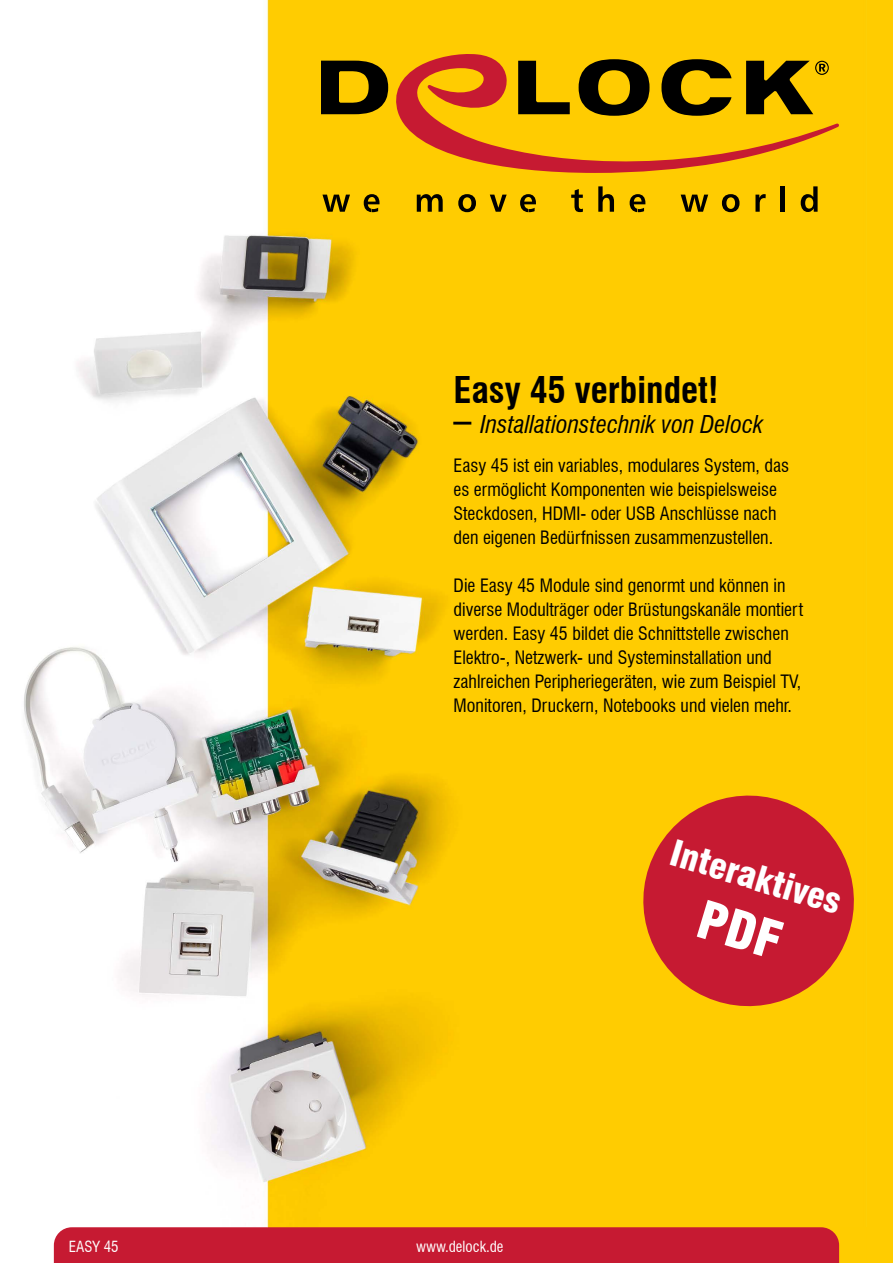
<style>
.page{position:relative;width:893px;height:1263px;background:#fc0}
.page>*{position:absolute;margin:0;border:0;box-sizing:border-box;transform-origin:0 0}
.t1{font:700 condensed 36px "Swiss 721 BT";color:#000}
.t2{font:900 condensed 35.4px "Swiss 721 BT";color:#fff}
.t3{font:italic condensed 24px "Swiss 721 BT";color:#000}
.t4{font:condensed 18px/24px "Swiss 721 BT";color:#000}
.t5{font:condensed 15px "Swiss 721 BT";color:#fff}
.s1{font-style:normal;font-size:36px}
</style>
<div class="page">
<div style="left:54px;top:1227px;width:785px;height:36px;background:#c61a32"></div>
<img style="left:0;top:0;width:801px;height:1227px">
<svg style="left:322px;top:195px;width:28px;height:17px"></svg>
<svg style="left:364px;top:194px;width:15px;height:18px"></svg>
<svg style="left:417px;top:194px;width:26px;height:18px"></svg>
<svg style="left:458px;top:194px;width:18px;height:18px"></svg>
<svg style="left:490px;top:195px;width:17px;height:17px"></svg>
<svg style="left:520px;top:194px;width:16px;height:18px"></svg>
<svg style="left:571px;top:189px;width:12px;height:23px"></svg>
<svg style="left:598px;top:186px;width:16px;height:26px"></svg>
<svg style="left:630px;top:194px;width:15px;height:18px"></svg>
<svg style="left:681px;top:195px;width:27px;height:17px"></svg>
<svg style="left:722px;top:194px;width:17px;height:18px"></svg>
<svg style="left:755px;top:194px;width:11px;height:18px"></svg>
<div style="left:780px;top:186px;width:5px;height:26px;background:#000"></div>
<svg style="left:801px;top:186px;width:17px;height:26px"></svg>
<svg style="left:392px;top:52px;width:447px;height:123px"></svg>
<svg style="left:321px;top:61px;width:67px;height:53px"></svg>
<svg style="left:518px;top:61px;width:52px;height:53px"></svg>
<svg style="left:579px;top:59px;width:70px;height:57px"></svg>
<svg style="left:661px;top:59px;width:70px;height:57px"></svg>
<svg style="left:746px;top:61px;width:83px;height:53px"></svg>
<svg style="left:628px;top:781px;width:226px;height:240px;fill:#c61a32"></svg>
<div style="left:697px;top:900px;width:87px;height:59px;background:#c61a32"></div>
<h1 class="t1" style="left:454px;top:369px;width:266px">Easy 45 verbindet!</h1>
<h3 class="t3" style="left:454px;top:410px;width:311px"><span class="s1">–</span> Installationstechnik von Delock</h3>
<p class="t4" style="left:454px;top:454px;width:337px">Easy 45 ist ein variables, modulares System, das es ermöglicht Komponenten wie beispielsweise Steckdosen, HDMI- oder USB Anschlüsse nach den eigenen Bedürfnissen zusammenzustellen.</p>
<p class="t4" style="left:454px;top:574px;width:351px">Die Easy 45 Module sind genormt und können in diverse Modulträger oder Brüstungskanäle montiert werden. Easy 45 bildet die Schnittstelle zwischen Elektro-, Netzwerk- und Systeminstallation und zahlreichen Peripheriegeräten, wie zum Beispiel TV, Monitoren, Druckern, Notebooks und vielen mehr.</p>
<p class="t5" style="left:69px;top:1237px;width:51px">EASY 45</p>
<p class="t5" style="left:416px;top:1237px;width:89px">www.delock.de</p>
<h2 class="t2" style="left:678px;top:831px;width:178px;rotate:17deg">Interaktives</h2>
</div>
